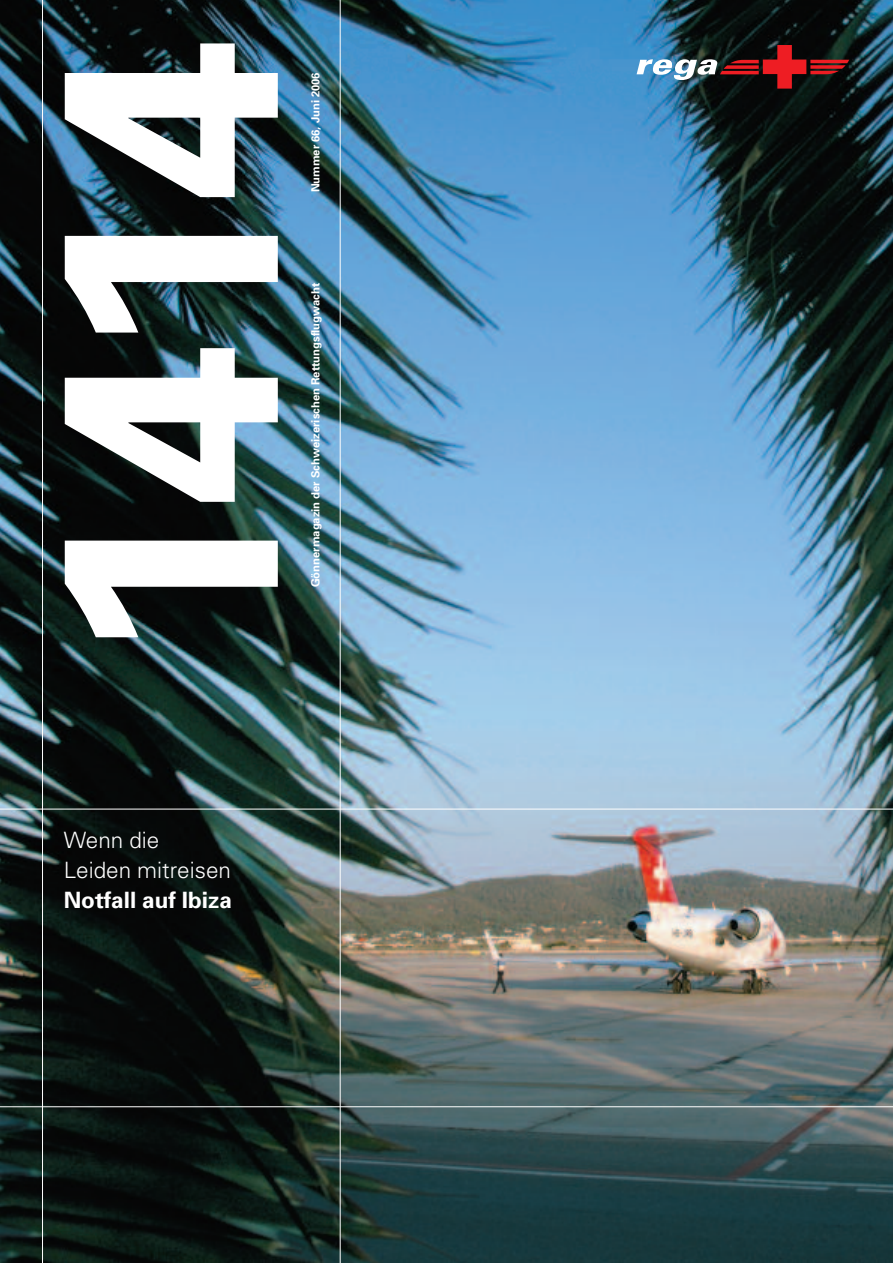
<style>
.page{position:relative;width:893px;height:1263px;background:#fff}
.page>*{position:absolute;margin:0;border:0;box-sizing:border-box;transform-origin:0 0}
.t1{font:700 307.95px "Univers";color:#fff}
.t2{font:300 22.5px/30px "Univers";color:#fff}
.t3{font:700 22.5px "Univers";color:#fff}
.t4{font:700 11.25px "Univers";color:#fff}
</style>
<div class="page">
<img style="left:0;top:0;width:893px;height:1263px">
<img style="left:637px;top:45px;width:212px;height:44px">
<hr style="left:42px;top:0;width:1px;height:1263px;background:#fff">
<hr style="left:340px;top:0;width:1px;height:1263px;background:#fff">
<hr style="left:0;top:1106px;width:893px;height:1px;background:#fff">
<hr style="left:0;top:809px;width:893px;height:1px;background:#fff">
<h1 class="t1" style="left:55px;top:666px;width:630px;rotate:-90deg">1414</h1>
<p class="t4" style="left:311px;top:192px;width:122px;rotate:-90deg">Nummer 66, Juni 2006</p>
<p class="t4" style="left:311px;top:587px;width:306px;rotate:-90deg">Gönnermagazin der Schweizerischen Rettungsflugwacht</p>
<h2 class="t2" style="left:64px;top:827px;width:169px">Wenn die<br>Leiden mitreisen</h2>
<h2 class="t3" style="left:64px;top:892px;width:170px">Notfall auf Ibiza</h2>
</div>
